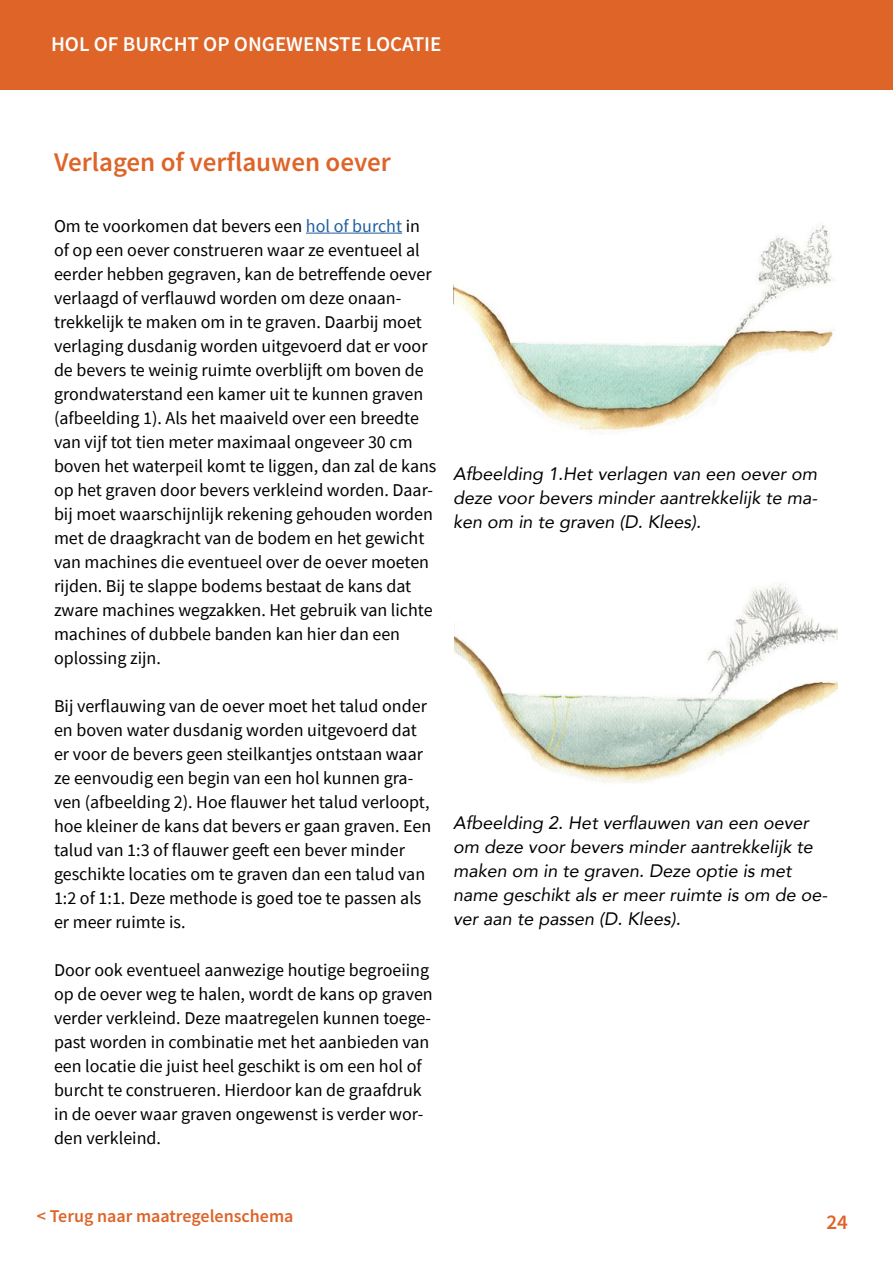
<style>
.page{position:relative;width:893px;height:1263px;background:#fff}
.page>*{position:absolute;margin:0;border:0;box-sizing:border-box;transform-origin:0 0}
.t1{font:600 27px "Source Sans Pro";color:#de6428}
.t2{font:600 21px "Source Sans Pro";color:#fff}
.t3{font:600 21px "Source Sans Pro";color:#de6428}
.t4{font:18px/24px "Source Sans Pro";color:#000}
.t5{font:italic 18px/24px "Avenir";color:#000;text-align:justify}
.t6{font:600 18px "Source Sans Pro";color:#de6428}
.s1{color:#215e9e}
</style>
<div class="page">
<div style="left:0;top:0;width:893px;height:89px;background:#de6428"></div>
<hr style="left:306px;top:233px;width:96px;height:1px;background:#215e9e">
<img style="left:453px;top:225px;width:383px;height:208px">
<img style="left:455px;top:584px;width:382px;height:199px">
<p class="t2" style="left:51px;top:30px;width:392px">HOL OF BURCHT OP ONGEWENSTE LOCATIE</p>
<h1 class="t1" style="left:54px;top:145px;width:339px">Verlagen of verflauwen oever</h1>
<p class="t4" style="left:54px;top:214px;width:384px">Om te voorkomen dat bevers een <span class="s1">hol of burcht</span> in of op een oever construeren waar ze eventueel al eerder hebben gegraven, kan de betreffende oever verlaagd of verflauwd worden om deze onaan&shy;trekkelijk te maken om in te graven. Daarbij moet verlaging dusdanig worden uitgevoerd dat er voor de bevers te weinig ruimte overblijft om boven de grondwaterstand een kamer uit te kunnen graven (afbeelding 1). Als het maaiveld over een breedte van vijf tot tien meter maximaal ongeveer 30 cm boven het waterpeil komt te liggen, dan zal de kans op het graven door bevers verkleind worden. Daar&shy;bij moet waarschijnlijk rekening gehouden worden met de draagkracht van de bodem en het gewicht van machines die eventueel over de oever moeten rijden. Bij te slappe bodems bestaat de kans dat zware machines wegzakken. Het gebruik van lichte machines of dubbele banden kan hier dan een oplossing zijn.</p>
<p class="t4" style="left:54px;top:694px;width:379px">Bij verflauwing van de oever moet het talud onder en boven water dusdanig worden uitgevoerd dat er voor de bevers geen steilkantjes ontstaan waar ze eenvoudig een begin van een hol kunnen gra&shy;ven (afbeelding 2). Hoe flauwer het talud verloopt, hoe kleiner de kans dat bevers er gaan graven. Een talud van 1:3 of flauwer geeft een bever minder geschikte locaties om te graven dan een talud van 1:2 of 1:1. Deze methode is goed toe te passen als er meer ruimte is.</p>
<p class="t4" style="left:54px;top:957px;width:380px">Door ook eventueel aanwezige houtige begroeiing op de oever weg te halen, wordt de kans op graven verder verkleind. Deze maatregelen kunnen toege&shy;past worden in combinatie met het aanbieden van een locatie die juist heel geschikt is om een hol of burcht te construeren. Hierdoor kan de graafdruk in de oever waar graven ongewenst is verder wor&shy;den verkleind.</p>
<p class="t5" style="left:453px;top:462px;width:366px">Afbeelding 1.Het verlagen van een oever om deze voor bevers minder aantrekkelijk te ma&shy;ken om in te graven (D. Klees).</p>
<p class="t5" style="left:453px;top:810px;width:376px;text-align:left">Afbeelding 2. Het verflauwen van een oever om deze voor bevers minder aantrekkelijk te maken om in te graven. Deze optie is met name geschikt als er meer ruimte is om de oe&shy;ver aan te passen (D. Klees).</p>
<p class="t6" style="left:37px;top:1205px;width:258px">&lt; Terug naar maatregelenschema</p>
<p class="t3" style="left:826px;top:1208px;width:23px">24</p>
</div>
